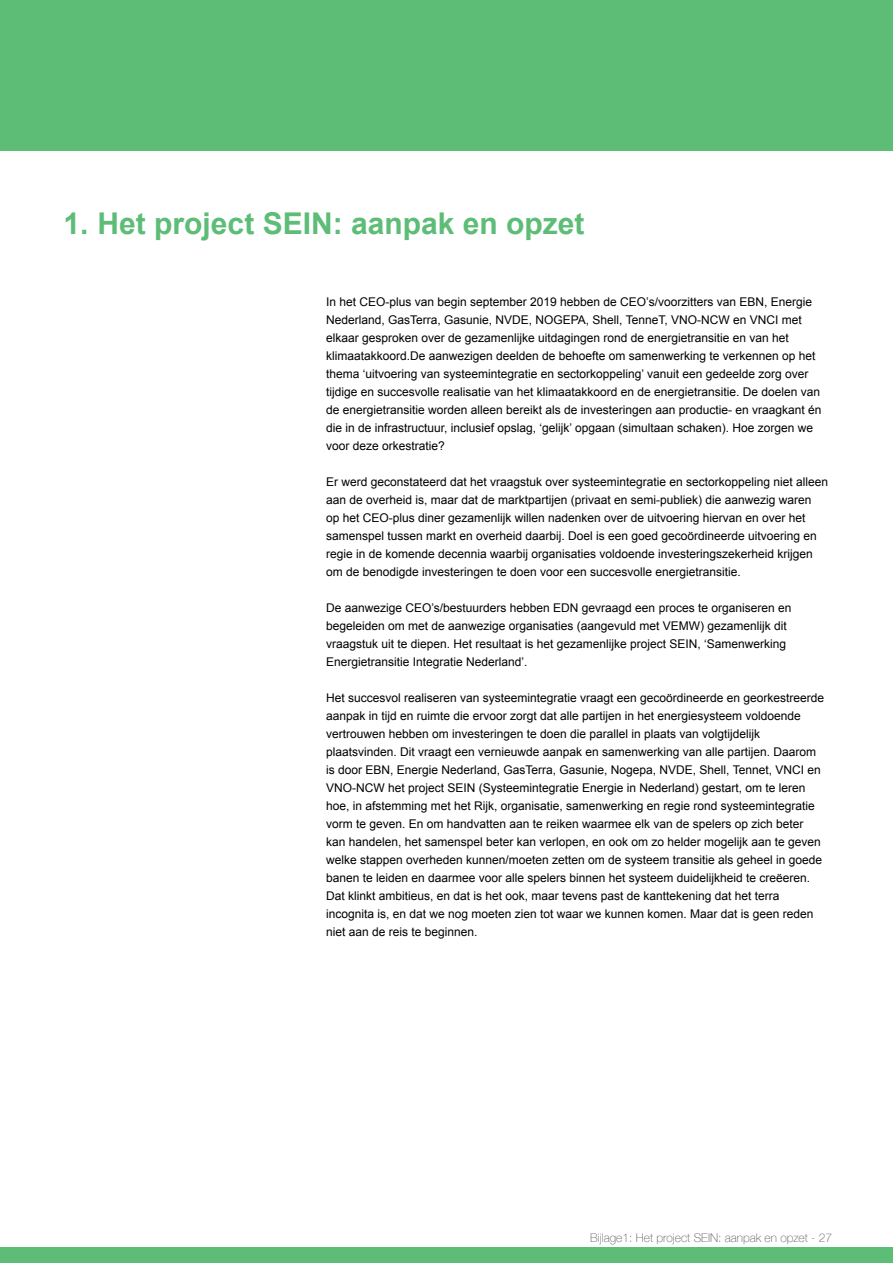
<style>
.page{position:relative;width:893px;height:1263px;background:#fff}
.page>*{position:absolute;margin:0;border:0;box-sizing:border-box;transform-origin:0 0}
.t1{font:700 30px "Arial";color:#5dbd77}
.t2{font:12px/18px "Arial";color:#000}
.t3{font:100 12px "Helvetica Neue";color:#58595b}
</style>
<div class="page">
<div style="left:0;top:0;width:893px;height:151px;background:#5dbd77"></div>
<div style="left:0;top:1247px;width:893px;height:16px;background:#5dbd77"></div>
<h1 class="t1" style="left:64px;top:204px;width:522px">1. Het project SEIN: aanpak en opzet</h1>
<p class="t2" style="left:326px;top:293px;width:497px">In het CEO-plus van begin september 2019 hebben de CEO’s/voorzitters van EBN, Energie Nederland, GasTerra, Gasunie, NVDE, NOGEPA, Shell, TenneT, VNO-NCW en VNCI met elkaar gesproken over de gezamenlijke uitdagingen rond de energietransitie en van het klimaatakkoord.De aanwezigen deelden de behoefte om samenwerking te verkennen op het thema ‘uitvoering van systeemintegratie en sectorkoppeling’ vanuit een gedeelde zorg over tijdige en succesvolle realisatie van het klimaatakkoord en de energietransitie. De doelen van de energietransitie worden alleen bereikt als de investeringen aan productie- en vraagkant én die in de infrastructuur, inclusief opslag, ‘gelijk’ opgaan (simultaan schaken). Hoe zorgen we voor deze orkestratie?</p>
<p class="t2" style="left:326px;top:473px;width:504px">Er werd geconstateerd dat het vraagstuk over systeemintegratie en sectorkoppeling niet alleen aan de overheid is, maar dat de marktpartijen (privaat en semi-publiek) die aanwezig waren<br>op het CEO-plus diner gezamenlijk willen nadenken over de uitvoering hiervan en over het samenspel tussen markt en overheid daarbij. Doel is een goed gecoördineerde uitvoering en regie in de komende decennia waarbij organisaties voldoende investeringszekerheid krijgen om de benodigde investeringen te doen voor een succesvolle energietransitie.</p>
<p class="t2" style="left:326px;top:599px;width:467px">De aanwezige CEO’s/bestuurders hebben EDN gevraagd een proces te organiseren en begeleiden om met de aanwezige organisaties (aangevuld met VEMW) gezamenlijk dit vraagstuk uit te diepen. Het resultaat is het gezamenlijke project SEIN, ‘Samenwerking Energietransitie Integratie Nederland’.</p>
<p class="t2" style="left:326px;top:689px;width:500px">Het succesvol realiseren van systeemintegratie vraagt een gecoördineerde en georkestreerde aanpak in tijd en ruimte die ervoor zorgt dat alle partijen in het energiesysteem voldoende vertrouwen hebben om investeringen te doen die parallel in plaats van volgtijdelijk plaatsvinden. Dit vraagt een vernieuwde aanpak en samenwerking van alle partijen. Daarom is door EBN, Energie Nederland, GasTerra, Gasunie, Nogepa, NVDE, Shell, Tennet, VNCI en VNO-NCW het project SEIN (Systeemintegratie Energie in Nederland) gestart, om te leren hoe, in afstemming met het Rijk, organisatie, samenwerking en regie rond systeemintegratie vorm te geven. En om handvatten aan te reiken waarmee elk van de spelers op zich beter kan handelen, het samenspel beter kan verlopen, en ook om zo helder mogelijk aan te geven welke stappen overheden kunnen/moeten zetten om de systeem transitie als geheel in goede banen te leiden en daarmee voor alle spelers binnen het systeem duidelijkheid te creëeren.<br>Dat klinkt ambitieus, en dat is het ook, maar tevens past de kanttekening dat het terra incognita is, en dat we nog moeten zien tot waar we kunnen komen. Maar dat is geen reden niet aan de reis te beginnen.</p>
<p class="t3" style="left:590px;top:1229px;width:243px">Bijlage1: Het project SEIN: aanpak en opzet - 27</p>
</div>
